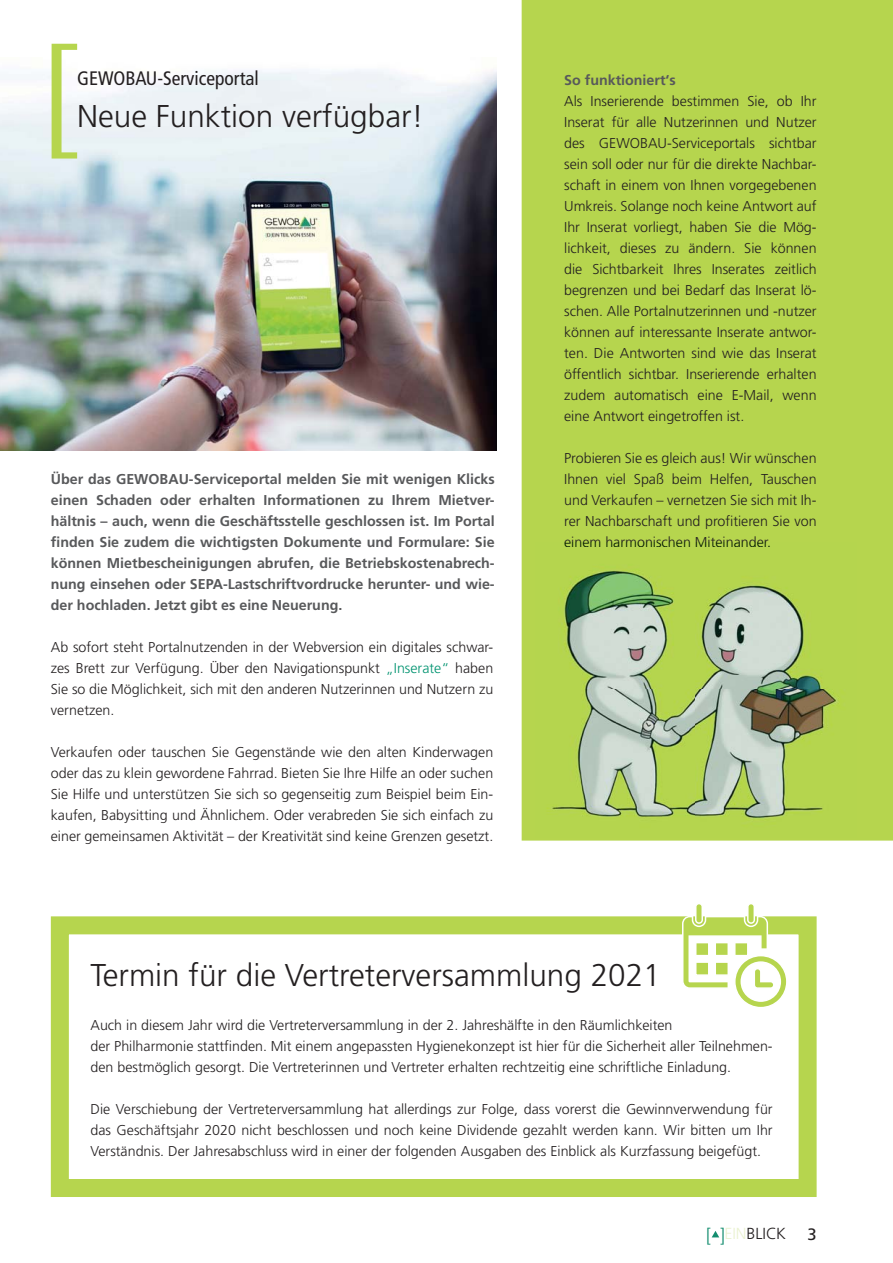
<style>
.page{position:relative;width:893px;height:1263px;background:#fff}
.page>*{position:absolute;margin:0;border:0;box-sizing:border-box;transform-origin:0 0}
.t1{font:300 31.5px "Frutiger LT Pro";color:#231f20}
.t2{font:condensed 19.5px "Frutiger LT Pro";color:#231f20}
.t3{font:16.5px "Frutiger LT Pro";color:#231f20}
.t4{font:300 16.05px "Frutiger";color:#231f20}
.t5{font:300 14.25px/21px "Frutiger LT Pro";color:#231f20;text-align:justify}
.t6{font:700 14.25px/21px "Frutiger LT Pro";color:#58595b;text-align:justify}
.t7{font:300 14.25px "Frutiger LT Pro";color:#001700}
.s1{color:#009370}
.s2{font-size:18.9px;color:#148d6f}
.s3{color:#eaf2d1}
</style>
<div class="page">
<svg style="left:51px;top:916px;width:765px;height:281px"></svg>
<img style="left:0;top:57px;width:496px;height:394px">
<div style="left:521px;top:0;width:371px;height:841px;background:#b6d54e"></div>
<svg style="left:712px;top:1231px;width:7px;height:6px"></svg>
<svg style="left:52px;top:44px;width:25px;height:115px"></svg>
<img style="left:536px;top:542px;width:320px;height:295px">
<img style="left:564px;top:542px;width:205px;height:5px">
<svg style="left:682px;top:904px;width:105px;height:104px"></svg>
<h2 class="t2" style="left:77px;top:68px;width:183px">GEWOBAU-Serviceportal</h2>
<h1 class="t1" style="left:77px;top:100px;width:348px">Neue Funktion verfügbar!</h1>
<p class="t6" style="left:51px;top:469px;width:445px">Über das GEWOBAU-Serviceportal melden Sie mit wenigen Klicks einen Schaden oder erhalten Informationen zu Ihrem Mietver&shy;hältnis – auch, wenn die Geschäftsstelle geschlossen ist. Im Portal finden Sie zudem die wichtigsten Dokumente und Formulare: Sie können Mietbescheinigungen abrufen, die Betriebskostenabrech&shy;nung einsehen oder SEPA-Lastschriftvordrucke herunter- und wie&shy;der hochladen. Jetzt gibt es eine Neuerung.</p>
<p class="t5" style="left:51px;top:637px;width:444px">Ab sofort steht Portalnutzenden in der Webversion ein digitales schwar&shy;zes Brett zur Verfügung. Über den Navigationspunkt <span class="s1">„Inserate“</span> haben Sie so die Möglichkeit, sich mit den anderen Nutzerinnen und Nutzern zu vernetzen.</p>
<p class="t5" style="left:51px;top:742px;width:444px">Verkaufen oder tauschen Sie Gegenstände wie den alten Kinderwagen oder das zu klein gewordene Fahrrad. Bieten Sie Ihre Hilfe an oder suchen Sie Hilfe und unterstützen Sie sich so gegenseitig zum Beispiel beim Ein&shy;kaufen, Babysitting und Ähnlichem. Oder verabreden Sie sich einfach zu einer gemeinsamen Aktivität – der Kreativität sind keine Grenzen gesetzt.</p>
<p class="t6" style="left:564px;top:70px;width:113px">So funktioniert‘s</p>
<p class="t5" style="left:564px;top:91px;width:254px">Als Inserierende bestimmen Sie, ob Ihr Inserat für alle Nutzerinnen und Nutzer des GEWOBAU-Serviceportals sichtbar sein soll oder nur für die direkte Nachbar&shy;schaft in einem von Ihnen vorgegebenen Umkreis. Solange noch keine Antwort auf Ihr Inserat vorliegt, haben Sie die Mög&shy;lichkeit, dieses zu ändern. Sie können die Sichtbarkeit Ihres Inserates zeitlich begrenzen und bei Bedarf das Inserat lö&shy;schen. Alle Portalnutzerinnen und -nutzer können auf interessante Inserate antwor&shy;ten. Die Antworten sind wie das Inserat öffentlich sichtbar. Inserierende erhalten zudem automatisch eine E-Mail, wenn eine Antwort eingetroffen ist.</p>
<p class="t5" style="left:564px;top:448px;width:254px">Probieren Sie es gleich aus! Wir wünschen Ihnen viel Spaß beim Helfen, Tauschen und Verkaufen – vernetzen Sie sich mit Ih&shy;rer Nachbarschaft und profitieren Sie von</p>
<p class="t7" style="left:564px;top:535px;width:208px">einem harmonischen Miteinander.</p>
<h1 class="t1" style="left:91px;top:960px;width:571px">Termin für die Vertreterversammlung 2021</h1>
<p class="t5" style="left:91px;top:1015px;width:683px;text-align:left">Auch in diesem Jahr wird die Vertreterversammlung in der 2. Jahreshälfte in den Räumlichkeiten<br>der Philharmonie stattfinden. Mit einem angepassten Hygienekonzept ist hier für die Sicherheit aller Teilnehmen&shy;den bestmöglich gesorgt. Die Vertreterinnen und Vertreter erhalten rechtzeitig eine schriftliche Einladung.</p>
<p class="t5" style="left:91px;top:1099px;width:683px">Die Verschiebung der Vertreterversammlung hat allerdings zur Folge, dass vorerst die Gewinnverwendung für das Geschäftsjahr 2020 nicht beschlossen und noch keine Dividende gezahlt werden kann. Wir bitten um Ihr Verständnis. Der Jahresabschluss wird in einer der folgenden Ausgaben des Einblick als Kurzfassung beigefügt.</p>
<p class="t4" style="left:706px;top:1224px;width:81px"><span class="s2">[ ]</span><span class="s3">EIN</span>BLICK</p>
<p class="t3" style="left:807px;top:1226px;width:11px">3</p>
</div>
